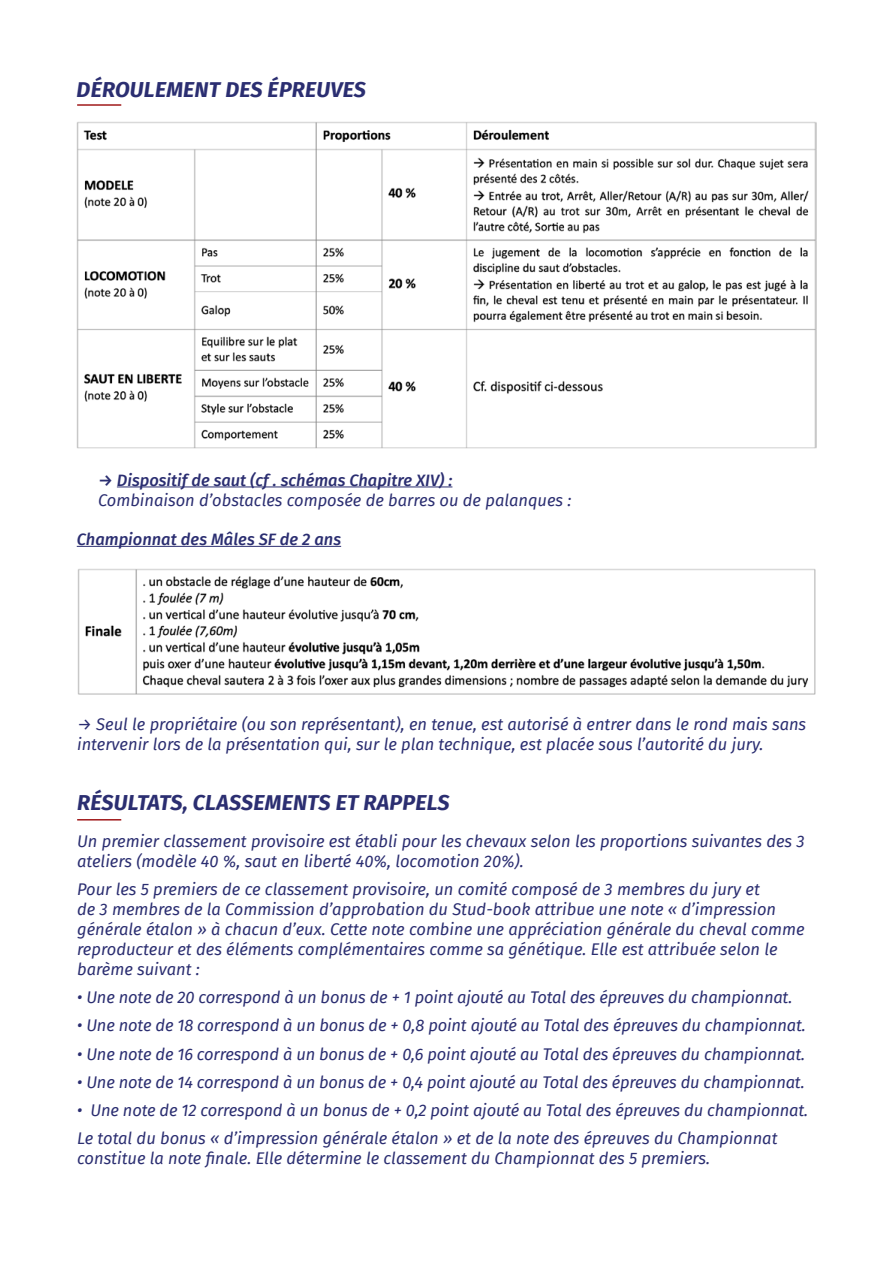
<style>
.page{position:relative;width:893px;height:1263px;background:#fff}
.page>*{position:absolute;margin:0;border:0;box-sizing:border-box;transform-origin:0 0}
.t1{font:italic 700 21.45px "Fira Sans";letter-spacing:.01em;color:#2b2e71}
.t2{font:italic 16.5px/19.8px "Fira Sans";color:#2b2e71}
.t3{font:italic 500 16.5px "Fira Sans";color:#2b2e71}
</style>
<div class="page">
<hr style="left:77px;top:104px;width:44px;height:2px;background:#a0191a">
<hr style="left:77px;top:819px;width:44px;height:1px;background:#a0191a">
<hr style="left:117px;top:486px;width:335px;height:1px;background:#2b2e71">
<hr style="left:77px;top:546px;width:264px;height:1px;background:#2b2e71">
<img style="left:77px;top:122px;width:740px;height:327px">
<img style="left:77px;top:569px;width:739px;height:126px">
<p class="t1" style="left:77px;top:71px;width:291px">DÉROULEMENT DES ÉPREUVES</p>
<p class="t3" style="left:98px;top:467px;width:356px">→ Dispositif de saut (cf . schémas Chapitre XIV) :</p>
<p class="t2" style="left:98px;top:489px;width:475px">Combinaison d’obstacles composée de barres ou de palanques :</p>
<p class="t3" style="left:77px;top:526px;width:266px">Championnat des Mâles SF de 2 ans</p>
<p class="t2" style="left:77px;top:714px;width:731px">→ Seul le propriétaire (ou son représentant), en tenue, est autorisé à entrer dans le rond mais sans intervenir lors de la présentation qui, sur le plan technique, est placée sous l’autorité du jury.</p>
<p class="t1" style="left:77px;top:785px;width:374px">RÉSULTATS, CLASSEMENTS ET RAPPELS</p>
<p class="t2" style="left:77px;top:831px;width:729px">Un premier classement provisoire est établi pour les chevaux selon les proportions suivantes des 3 ateliers (modèle 40 %, saut en liberté 40%, locomotion 20%).</p>
<p class="t2" style="left:77px;top:879px;width:729px">Pour les 5 premiers de ce classement provisoire, un comité composé de 3 membres du jury et<br>de 3 membres de la Commission d’approbation du Stud-book attribue une note « d’impression générale étalon » à chacun d’eux. Cette note combine une appréciation générale du cheval comme reproducteur et des éléments complémentaires comme sa génétique. Elle est attribuée selon le barème suivant :</p>
<p class="t2" style="left:77px;top:987px;width:717px">• Une note de 20 correspond à un bonus de + 1 point ajouté au Total des épreuves du championnat.</p>
<p class="t2" style="left:77px;top:1015px;width:730px">• Une note de 18 correspond à un bonus de + 0,8 point ajouté au Total des épreuves du championnat.</p>
<p class="t2" style="left:77px;top:1043px;width:729px">• Une note de 16 correspond à un bonus de + 0,6 point ajouté au Total des épreuves du championnat.</p>
<p class="t2" style="left:77px;top:1072px;width:729px">• Une note de 14 correspond à un bonus de + 0,4 point ajouté au Total des épreuves du championnat.</p>
<p class="t2" style="left:77px;top:1100px;width:732px">• Une note de 12 correspond à un bonus de + 0,2 point ajouté au Total des épreuves du championnat.</p>
<p class="t2" style="left:77px;top:1128px;width:702px">Le total du bonus « d’impression générale étalon » et de la note des épreuves du Championnat constitue la note finale. Elle détermine le classement du Championnat des 5 premiers.</p>
</div>
